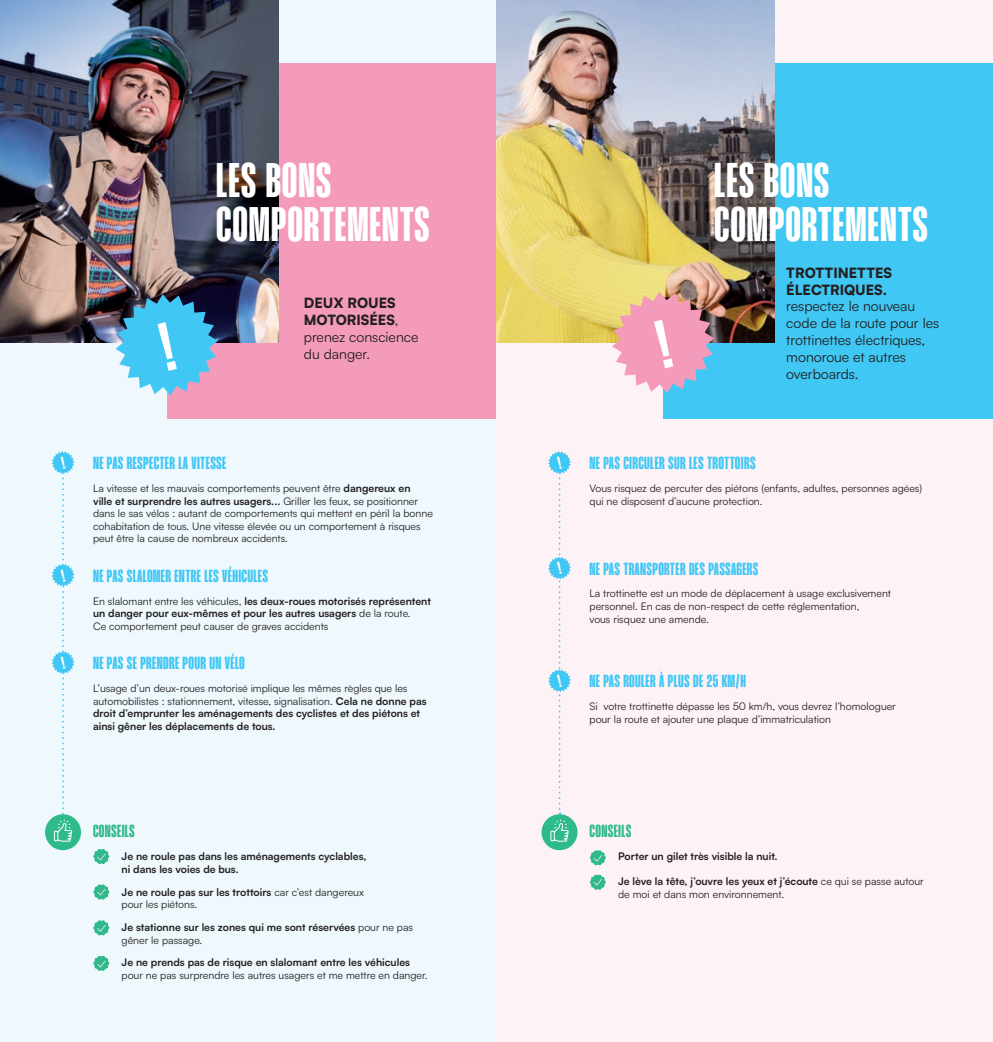
<style>
.page{position:relative;width:993px;height:1042px;background:#fff}
.page>*{position:absolute;margin:0;border:0;box-sizing:border-box;transform-origin:0 0}
.t1{font:700 48.48px/43.9px "Mango Grotesque";letter-spacing:.02em;color:#fff}
.t2{font:700 17.5px "Mango Grotesque";letter-spacing:.02em;color:#40c7f4}
.t3{font:700 17.5px "Mango Grotesque";letter-spacing:.02em;color:#2fba8c}
.t4{font:14px/16.8px "Satoshi";color:#231f20}
.t5{font:900 14px/16.8px "Satoshi";color:#231f20}
.t6{font:10.5px/12.6px "Satoshi";color:#231f20}
.t7{font:700 10.5px/12.6px "Satoshi";color:#231f20}
.s1{font-weight:900}
.s2{font-weight:700}
.s3{font-weight:400}
</style>
<div class="page">
<div style="left:0;top:0;width:496px;height:1042px;background:#eef8fd"></div>
<div style="left:167px;top:63px;width:329px;height:356px;background:#f49bbc"></div>
<img style="left:0;top:0;width:278px;height:342px">
<div style="left:45px;top:814px;width:36px;height:36px;background:#2fba8c;border-radius:50%"></div>
<div style="left:496px;top:0;width:496px;height:1042px;background:#fdf3f7"></div>
<div style="left:541px;top:814px;width:36px;height:36px;background:#2fba8c;border-radius:50%"></div>
<div style="left:663px;top:63px;width:329px;height:356px;background:#40c7f4"></div>
<img style="left:496px;top:0;width:278px;height:342px">
<svg style="left:93px;top:849px;width:16px;height:15px"></svg>
<svg style="left:93px;top:884px;width:16px;height:15px"></svg>
<svg style="left:93px;top:920px;width:16px;height:15px"></svg>
<svg style="left:93px;top:955px;width:16px;height:16px"></svg>
<svg style="left:589px;top:850px;width:16px;height:15px"></svg>
<svg style="left:589px;top:874px;width:16px;height:16px"></svg>
<svg style="left:116px;top:294px;width:101px;height:101px"></svg>
<svg style="left:51px;top:451px;width:24px;height:390px"></svg>
<svg style="left:612px;top:292px;width:102px;height:101px"></svg>
<svg style="left:548px;top:451px;width:23px;height:390px"></svg>
<h1 class="t1" style="left:216px;top:158px;width:215px">LES BONS<br>COMPORTEMENTS</h1>
<h2 class="t2" style="left:93px;top:453px;width:135px">NE PAS RESPECTER LA VITESSE</h2>
<h3 class="t4" style="left:304px;top:294px;width:116px"><span class="s1">DEUX ROUES<br>MOTORISÉES</span>, prenez conscience du danger.</h3>
<p class="t6" style="left:93px;top:481px;width:341px">La vitesse et les mauvais comportements peuvent être <span class="s2">dangereux en<br>ville et surprendre les autres usagers...</span> Griller les feux, se positionner dans le sas vélos : autant de comportements qui mettent en péril la bonne cohabitation de tous. Une vitesse élevée ou un comportement à risques peut être la cause de nombreux accidents.</p>
<h2 class="t2" style="left:93px;top:566px;width:176px">NE PAS SLALOMER ENTRE LES VÉHICULES</h2>
<p class="t6" style="left:93px;top:594px;width:339px">En slalomant entre les véhicules, <span class="s2">les deux-roues motorisés représentent un danger pour eux-mêmes et pour les autres usagers</span> de la route.<br>Ce comportement peut causer de graves accidents</p>
<h2 class="t2" style="left:93px;top:653px;width:153px">NE PAS SE PRENDRE POUR UN VÉLO</h2>
<p class="t6" style="left:93px;top:681px;width:335px">L’usage d’un deux-roues motorisé implique les mêmes règles que les automobilistes : stationnement, vitesse, signalisation. <span class="s2">Cela ne donne pas droit d’emprunter les aménagements des cyclistes et des piétons et ainsi gêner les déplacements de tous.</span></p>
<h2 class="t3" style="left:93px;top:821px;width:43px">CONSEILS</h2>
<p class="t7" style="left:122px;top:849px;width:246px">Je ne roule pas dans les aménagements cyclables, ni dans les voies de bus.</p>
<p class="t6" style="left:122px;top:885px;width:244px"><span class="s2">Je ne roule pas sur les trottoirs</span> car c’est dangereux pour les piétons.</p>
<p class="t7" style="left:122px;top:920px;width:293px">Je stationne sur les zones qui me sont réservées <span class="s3">pour ne pas gêner le passage.</span></p>
<p class="t7" style="left:122px;top:955px;width:290px">Je ne prends pas de risque en slalomant entre les véhicules</p>
<p class="t6" style="left:122px;top:968px;width:307px">pour ne pas surprendre les autres usagers et me mettre en danger.</p>
<h1 class="t1" style="left:714px;top:158px;width:215px">LES BONS<br>COMPORTEMENTS</h1>
<h2 class="t2" style="left:589px;top:453px;width:167px">NE PAS CIRCULER SUR LES TROTTOIRS</h2>
<h3 class="t5" style="left:786px;top:263px;width:107px">TROTTINETTES<br>ÉLECTRIQUES.</h3>
<h3 class="t4" style="left:786px;top:297px;width:154px">respectez le nouveau code de la route pour les trottinettes électriques, monoroue et autres overboards.</h3>
<p class="t6" style="left:589px;top:481px;width:334px">Vous risquez de percuter des piétons (enfants, adultes, personnes agées) qui ne disposent d’aucune protection.</p>
<h2 class="t2" style="left:589px;top:558px;width:170px">NE PAS TRANSPORTER DES PASSAGERS</h2>
<p class="t6" style="left:589px;top:587px;width:303px">La trottinette est un mode de déplacement à usage exclusivement personnel. En cas de non-respect de cette réglementation,<br>vous risquez une amende.</p>
<h2 class="t2" style="left:589px;top:671px;width:158px">NE PAS ROULER À PLUS DE 25 KM/H</h2>
<p class="t6" style="left:589px;top:699px;width:308px">Si votre trottinette dépasse les 50 km/h, vous devrez l’homologuer pour la route et ajouter une plaque d’immatriculation</p>
<h2 class="t3" style="left:589px;top:821px;width:43px">CONSEILS</h2>
<p class="t7" style="left:618px;top:849px;width:161px">Porter un gilet très visible la nuit.</p>
<p class="t6" style="left:618px;top:875px;width:307px"><span class="s2">Je lève la tête, j’ouvre les yeux et j’écoute</span> ce qui se passe autour de moi et dans mon environnement.</p>
</div>
